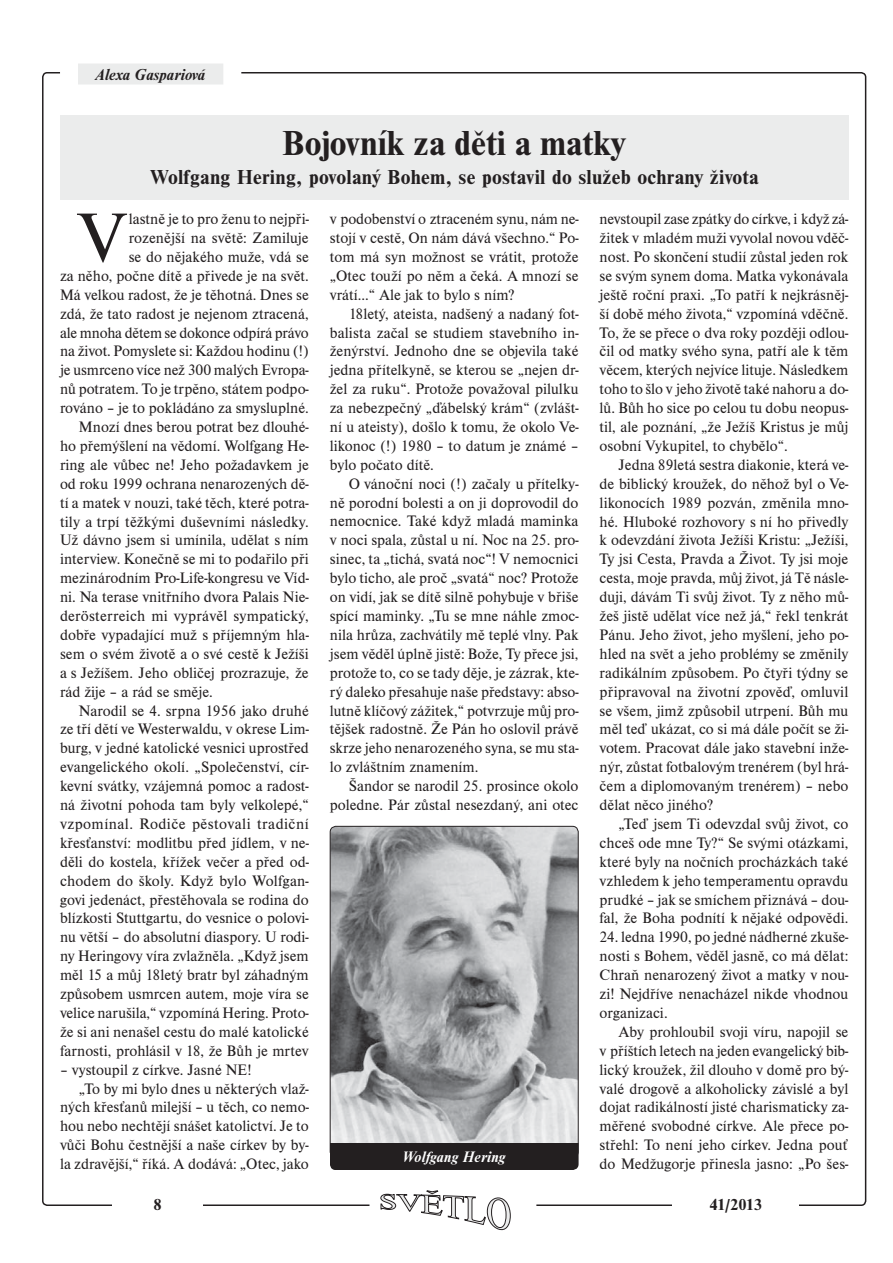
<style>
.page{position:relative;width:893px;height:1263px;background:#fff}
.page>*{position:absolute;margin:0;border:0;box-sizing:border-box;transform-origin:0 0}
.t1{font:72.45px "Nimbus Rom DEE";color:#231f20}
.t2{font:700 36px "Nimbus Rom DEE";color:#231f20}
.t3{font:700 21px "Nimbus Rom DEE";letter-spacing:.01em;color:#231f20}
.t4{font:italic 700 16.5px "Nimbus Rom DEE";color:#231f20}
.t5{font:700 16.5px "Nimbus Rom DEE";letter-spacing:-.03em;color:#231f20}
.t6{font:15.75px/18.9px "Nimbus Rom DEE";color:#231f20;text-align:justify}
.t7{font:15.75px "Nimbus Rom DEE";letter-spacing:.025em;color:#231f20}
.t8{font:italic 700 15.75px "Nimbus Rom DEE";color:#fff}
</style>
<div class="page">
<svg style="left:380px;top:1190px;width:131px;height:41px"></svg>
<div style="left:78px;top:64px;width:145px;height:21px;background:#ebecec"></div>
<div style="left:60px;top:115px;width:788px;height:85px;background:#ebecec"></div>
<img style="left:330px;top:826px;width:248px;height:318px">
<div style="left:330px;top:826px;width:248px;height:332px;border:1px solid #231f20;border-radius:6px"></div>
<div style="left:330px;top:1144px;width:248px;height:26px;background:#231f20"></div>
<p class="t4" style="left:96px;top:68px;width:111px">Alexa Gaspariová</p>
<h2 class="t2" style="left:282px;top:129px;width:345px">Bojovník za děti a matky</h2>
<h3 class="t3" style="left:150px;top:169px;width:610px">Wolfgang Hering, povolaný Bohem, se postavil do služeb ochrany života</h3>
<h1 class="t1" style="left:79px;top:209px;width:48px">V</h1>
<p class="t6" style="left:129px;top:211px;width:182px">lastně je to pro ženu to nejpři-</p>
<p class="t6" style="left:129px;top:230px;width:181px">rozenější na světě: Zamiluje</p>
<p class="t6" style="left:129px;top:249px;width:182px">se do nějakého muže, vdá se</p>
<p class="t6" style="left:60px;top:267px;width:250px">za něho, počne dítě a přivede je na svět.</p>
<p class="t6" style="left:60px;top:286px;width:250px">Má velkou radost, že je těhotná. Dnes se</p>
<p class="t6" style="left:60px;top:305px;width:250px">zdá, že tato radost je nejenom ztracená,</p>
<p class="t6" style="left:60px;top:324px;width:250px">ale mnoha dětem se dokonce odpírá právo</p>
<p class="t6" style="left:60px;top:343px;width:250px">na život. Pomyslete si: Každou hodinu (!)</p>
<p class="t6" style="left:60px;top:362px;width:250px">je usmrceno více než 300 malých Evropa-</p>
<p class="t6" style="left:60px;top:381px;width:250px">nů potratem. To je trpěno, státem podpo-</p>
<p class="t6" style="left:60px;top:400px;width:250px">rováno – je to pokládáno za smysluplné.</p>
<p class="t6" style="left:79px;top:419px;width:231px">Mnozí dnes berou potrat bez dlouhé-</p>
<p class="t6" style="left:60px;top:438px;width:250px">ho přemýšlení na vědomí. Wolfgang He-</p>
<p class="t6" style="left:60px;top:456px;width:250px">ring ale vůbec ne! Jeho požadavkem je</p>
<p class="t6" style="left:60px;top:475px;width:250px">od roku 1999 ochrana nenarozených dě-</p>
<p class="t6" style="left:60px;top:494px;width:250px">tí a matek v nouzi, také těch, které potra-</p>
<p class="t6" style="left:60px;top:513px;width:250px">tily a trpí těžkými duševními následky.</p>
<p class="t6" style="left:60px;top:532px;width:250px">Už dávno jsem si umínila, udělat s ním</p>
<p class="t6" style="left:60px;top:551px;width:250px">interview. Konečně se mi to podařilo při</p>
<p class="t6" style="left:60px;top:570px;width:250px">mezinárodním Pro-Life-kongresu ve Víd-</p>
<p class="t6" style="left:60px;top:589px;width:250px">ni. Na terase vnitřního dvora Palais Nie-</p>
<p class="t6" style="left:60px;top:608px;width:250px">derösterreich mi vyprávěl sympatický,</p>
<p class="t6" style="left:60px;top:627px;width:250px">dobře vypadající muž s příjemným hla-</p>
<p class="t6" style="left:60px;top:645px;width:250px">sem o svém životě a o své cestě k Ježíši</p>
<p class="t6" style="left:60px;top:664px;width:250px">a s Ježíšem. Jeho obličej prozrazuje, že</p>
<p class="t6" style="left:60px;top:683px;width:154px">rád žije – a rád se směje.</p>
<p class="t6" style="left:79px;top:702px;width:231px">Narodil se 4. srpna 1956 jako druhé</p>
<p class="t6" style="left:60px;top:721px;width:250px">ze tří dětí ve Westerwaldu, v okrese Lim-</p>
<p class="t6" style="left:60px;top:740px;width:250px">burg, v jedné katolické vesnici uprostřed</p>
<p class="t6" style="left:60px;top:759px;width:250px">evangelického okolí. „Společenství, cír-</p>
<p class="t6" style="left:60px;top:778px;width:250px">kevní svátky, vzájemná pomoc a radost-</p>
<p class="t6" style="left:60px;top:797px;width:250px">ná životní pohoda tam byly velkolepé,“</p>
<p class="t7" style="left:60px;top:817px;width:250px">vzpomínal. Rodiče pěstovali tradiční</p>
<p class="t6" style="left:60px;top:834px;width:250px">křesťanství: modlitbu před jídlem, v ne-</p>
<p class="t6" style="left:60px;top:853px;width:250px">děli do kostela, křížek večer a před od-</p>
<p class="t6" style="left:60px;top:872px;width:250px">chodem do školy. Když bylo Wolfgan-</p>
<p class="t6" style="left:60px;top:891px;width:250px">govi jedenáct, přestěhovala se rodina do</p>
<p class="t6" style="left:60px;top:910px;width:250px">blízkosti Stuttgartu, do vesnice o polovi-</p>
<p class="t6" style="left:60px;top:929px;width:250px">nu větší – do absolutní diaspory. U rodi-</p>
<p class="t6" style="left:60px;top:948px;width:250px">ny Heringovy víra zvlažněla. „Když jsem</p>
<p class="t6" style="left:60px;top:967px;width:250px">měl 15 a můj 18letý bratr byl záhadným</p>
<p class="t6" style="left:60px;top:986px;width:250px">způsobem usmrcen autem, moje víra se</p>
<p class="t6" style="left:60px;top:1005px;width:250px">velice narušila,“ vzpomíná Hering. Proto-</p>
<p class="t6" style="left:60px;top:1023px;width:250px">že si ani nenašel cestu do malé katolické</p>
<p class="t6" style="left:60px;top:1042px;width:250px">farnosti, prohlásil v 18, že Bůh je mrtev</p>
<p class="t6" style="left:60px;top:1061px;width:193px">– vystoupil z církve. Jasné NE!</p>
<p class="t6" style="left:79px;top:1080px;width:231px">„To by mi bylo dnes u některých vlaž-</p>
<p class="t6" style="left:60px;top:1099px;width:250px">ných křesťanů milejší – u těch, co nemo-</p>
<p class="t6" style="left:60px;top:1118px;width:250px">hou nebo nechtějí snášet katolictví. Je to</p>
<p class="t6" style="left:60px;top:1137px;width:250px">vůči Bohu čestnější a naše církev by by-</p>
<p class="t6" style="left:60px;top:1156px;width:250px">la zdravější,“ říká. A dodává: „Otec, jako</p>
<p class="t6" style="left:330px;top:211px;width:250px">v podobenství o ztraceném synu, nám ne&shy;stojí v cestě, On nám dává všechno.“ Po&shy;tom má syn možnost se vrátit, protože „Otec touží po něm a čeká. A mnozí se vrátí...“ Ale jak to bylo s ním?</p>
<p class="t6" style="left:330px;top:305px;width:250px;text-indent:19px">18letý, ateista, nadšený a nadaný fot&shy;balista začal se studiem stavebního in&shy;ženýrství. Jednoho dne se objevila také jedna přítelkyně, se kterou se „nejen dr&shy;žel za ruku“. Protože považoval pilulku za nebezpečný „ďábelský krám“ (zvlášt&shy;ní u ateisty), došlo k tomu, že okolo Ve&shy;likonoc (!) 1980 – to datum je známé – bylo počato dítě.</p>
<p class="t6" style="left:330px;top:475px;width:250px;text-indent:19px">O vánoční noci (!) začaly u přítelky&shy;ně porodní bolesti a on ji doprovodil do nemocnice. Také když mladá maminka v noci spala, zůstal u ní. Noc na 25. pro&shy;sinec, ta „tichá, svatá noc“! V nemocnici bylo ticho, ale proč „svatá“ noc? Protože on vidí, jak se dítě silně pohybuje v břiše spící maminky. „Tu se mne náhle zmoc&shy;nila hrůza, zachvátily mě teplé vlny. Pak jsem věděl úplně jistě: Bože, Ty přece jsi, protože to, co se tady děje, je zázrak, kte&shy;rý daleko přesahuje naše představy: abso&shy;lutně klíčový zážitek,“ potvrzuje můj pro&shy;tějšek radostně. Že Pán ho oslovil právě skrze jeho nenarozeného syna, se mu sta&shy;lo zvláštním znamením.</p>
<p class="t6" style="left:330px;top:778px;width:250px;text-align:right">Šandor se narodil 25. prosince okolo poledne. Pár zůstal nesezdaný, ani otec</p>
<p class="t8" style="left:402px;top:1151px;width:104px">Wolfgang Hering</p>
<p class="t6" style="left:599px;top:211px;width:250px">nevstoupil zase zpátky do církve, i když zá&shy;žitek v mladém muži vyvolal novou vděč&shy;nost. Po skončení studií zůstal jeden rok se svým synem doma. Matka vykonávala ještě roční praxi. „To patří k nejkrásněj&shy;ší době mého života,“ vzpomíná vděčně.<br>To, že se přece o dva roky později odlou&shy;čil od matky svého syna, patří ale k těm věcem, kterých nejvíce lituje. Následkem toho to šlo v jeho životě také nahoru a do&shy;lů. Bůh ho sice po celou tu dobu neopus&shy;til, ale poznání, „že Ježíš Kristus je můj osobní Vykupitel, to chybělo“.</p>
<p class="t6" style="left:599px;top:456px;width:250px;text-indent:19px">Jedna 89letá sestra diakonie, která ve&shy;de biblický kroužek, do něhož byl o Ve&shy;likonocích 1989 pozván, změnila mno&shy;hé. Hluboké rozhovory s ní ho přivedly k odevzdání života Ježíši Kristu: „Ježíši, Ty jsi Cesta, Pravda a Život. Ty jsi moje cesta, moje pravda, můj život, já Tě násle&shy;duji, dávám Ti svůj život. Ty z něho mů&shy;žeš jistě udělat více než já,“ řekl tenkrát Pánu. Jeho život, jeho myšlení, jeho po&shy;hled na svět a jeho problémy se změnily radikálním způsobem. Po čtyři týdny se připravoval na životní zpověď, omluvil se všem, jimž způsobil utrpení. Bůh mu měl teď ukázat, co si má dále počít se ži&shy;votem. Pracovat dále jako stavební inže&shy;nýr, zůstat fotbalovým trenérem (byl hrá&shy;čem a diplomovaným trenérem) – nebo dělat něco jiného?</p>
<p class="t6" style="left:599px;top:816px;width:250px;text-indent:19px">„Teď jsem Ti odevzdal svůj život, co chceš ode mne Ty?“ Se svými otázkami, které byly na nočních procházkách také vzhledem k jeho temperamentu opravdu prudké – jak se smíchem přiznává – dou&shy;fal, že Boha podnítí k nějaké odpovědi.</p>
<p class="t6" style="left:599px;top:929px;width:250px">24. ledna 1990, po jedné nádherné zkuše&shy;nosti s Bohem, věděl jasně, co má dělat:<br>Chraň nenarozený život a matky v nou&shy;zi! Nejdříve nenacházel nikde vhodnou organizaci.</p>
<p class="t6" style="left:599px;top:1023px;width:250px;text-indent:19px">Aby prohloubil svoji víru, napojil se v příštích letech na jeden evangelický bib&shy;lický kroužek, žil dlouho v domě pro bý&shy;valé drogově a alkoholicky závislé a byl dojat radikálností jisté charismaticky za&shy;měřené svobodné církve. Ale přece po&shy;střehl: To není jeho církev. Jedna pouť do Medžugorje přinesla jasno: „Po šes-</p>
<p class="t5" style="left:153px;top:1198px;width:10px">8</p>
<p class="t5" style="left:709px;top:1198px;width:54px">41/2013</p>
</div>
